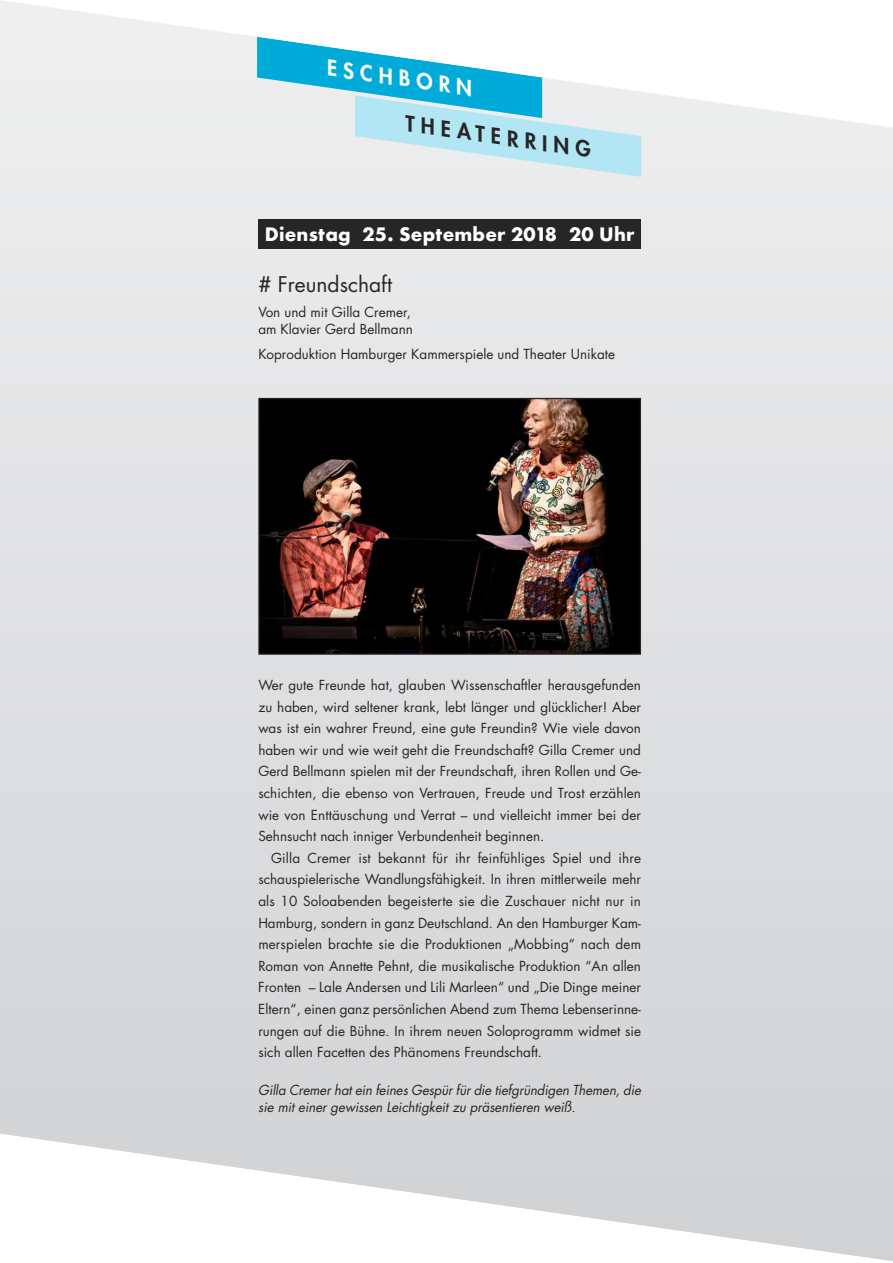
<style>
.page{position:relative;width:893px;height:1263px;background:#dedfe0}
.page>*{position:absolute;margin:0;border:0;box-sizing:border-box;transform-origin:0 0}
.t1{font:21px "Futura";color:#272526}
.t2{font:800 21px "Futura";color:#272526}
.t3{font:800 21px "Futura";color:#fff}
.t4{font:700 18px "Futura";letter-spacing:.01em;color:#fff}
.t5{font:13.5px/21.6px "Futura";color:#272526;text-align:justify}
.t6{font:italic 13.5px/16.5px "Futura";letter-spacing:-.01em;color:#272526}
</style>
<div class="page">
<svg style="left:257px;top:129px;width:384px;height:48px"></svg>
<svg style="left:0;top:0;width:893px;height:129px"></svg>
<svg style="left:0;top:1132px;width:893px;height:131px"></svg>
<div style="left:258px;top:219px;width:383px;height:30px;background:#272526"></div>
<img style="left:260px;top:400px;width:379px;height:253px">
<div style="left:258px;top:398px;width:383px;height:257px;border:1px solid #272526"></div>
<h1 class="t3" style="left:330px;top:58px;width:148px;rotate:8deg">ESCHBORN</h1>
<h1 class="t2" style="left:408px;top:114px;width:189px;rotate:8deg">THEATERRING</h1>
<h2 class="t4" style="left:265px;top:221px;width:371px">Dienstag 25. September 2018 20 Uhr</h2>
<h1 class="t1" style="left:258px;top:275px;width:135px"># Freundschaft</h1>
<p class="t5" style="left:258px;top:305px;width:156px;line-height:16.5px">Von und mit Gilla Cremer, am Klavier Gerd Bellmann</p>
<p class="t5" style="left:258px;top:345px;width:358px">Koproduktion Hamburger Kammerspiele und Theater Unikate</p>
<p class="t5" style="left:258px;top:675px;width:384px">Wer gute Freunde hat, glauben Wissenschaftler herausgefunden zu haben, wird seltener krank, lebt länger und glücklicher! Aber was ist ein wahrer Freund, eine gute Freundin? Wie viele davon haben wir und wie weit geht die Freundschaft? Gilla Cremer und Gerd Bellmann spielen mit der Freundschaft, ihren Rollen und Ge&shy;schichten, die ebenso von Vertrauen, Freude und Trost erzählen wie von Enttäuschung und Verrat – und vielleicht immer bei der Sehnsucht nach inniger Verbundenheit beginnen.</p>
<p class="t5" style="left:258px;top:848px;width:384px;text-indent:13px">Gilla Cremer ist bekannt für ihr feinfühliges Spiel und ihre schauspielerische Wandlungsfähigkeit. In ihren mittlerweile mehr als 10 Soloabenden begeisterte sie die Zuschauer nicht nur in Hamburg, sondern in ganz Deutschland. An den Hamburger Kam&shy;merspielen brachte sie die Produktionen „Mobbing“ nach dem Roman von Annette Pehnt, die musikalische Produktion “An allen Fronten – Lale Andersen und Lili Marleen“ und „Die Dinge meiner Eltern“, einen ganz persönlichen Abend zum Thema Lebenserinne&shy;rungen auf die Bühne. In ihrem neuen Soloprogramm widmet sie sich allen Facetten des Phänomens Freundschaft.</p>
<p class="t6" style="left:258px;top:1083px;width:384px">Gilla Cremer hat ein feines Gespür für die tiefgründigen Themen, die sie mit einer gewissen Leichtigkeit zu präsentieren weiß.</p>
</div>
